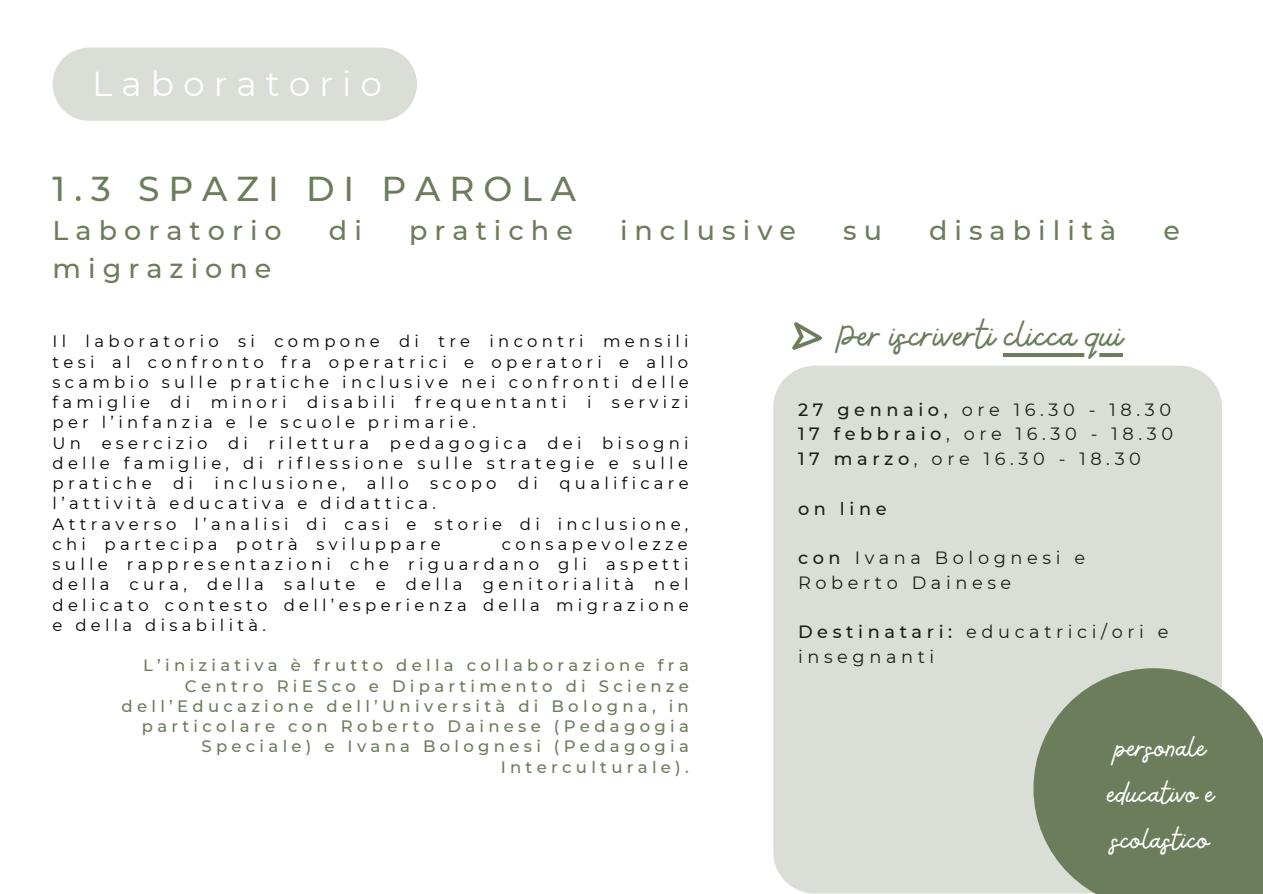
<style>
.page{position:relative;width:1263px;height:894px;background:#fff}
.page>*{position:absolute;margin:0;border:0;box-sizing:border-box;transform-origin:0 0}
.t1{font:42px "Bellaboo";color:#6b7d5b}
.t2{font:500 34.5px "Montserrat";letter-spacing:.26em;color:#6b7d5b}
.t3{font:34.5px "Montserrat";letter-spacing:.26em;color:#fff}
.t4{font:33px/46px "Bellaboo";color:#fff}
.t5{font:500 27px "Montserrat";letter-spacing:.26em;color:#6b7d5b}
.t6{font:17.7px/24.8px "Montserrat";letter-spacing:.26em;color:#000}
.t7{font:500 17.7px "Montserrat";letter-spacing:.26em;color:#000}
.t8{font:16.5px/20.2px "Montserrat";letter-spacing:.26em;color:#000}
.t9{font:500 16.5px/20.2px "Montserrat";letter-spacing:.26em;color:#6b7d5b;text-align:right}
.s1{font-weight:500}
</style>
<div class="page">
<svg style="left:1222px;top:689px;width:41px;height:204px;background:#7a8a6b"></svg>
<hr style="left:1004px;top:353px;width:119px;height:3px;background:#6b7d5b">
<div style="left:53px;top:48px;width:364px;height:73px;background:#daded6"></div>
<svg style="left:773px;top:365px;width:449px;height:528px;background:#c8cfc3"></svg>
<svg style="left:792px;top:322px;width:30px;height:28px"></svg>
<h2 class="t3" style="left:92px;top:63px;width:291px">Laboratorio</h2>
<h2 class="t2" style="left:53px;top:168px;width:525px">1.3 SPAZI DI PAROLA</h2>
<h3 class="t5" style="left:53px;top:214px;width:231px">Laboratorio</h3>
<h3 class="t5" style="left:329px;top:214px;width:34px">d i</h3>
<h3 class="t5" style="left:409px;top:214px;width:165px">pratiche</h3>
<h3 class="t5" style="left:620px;top:214px;width:177px">inclusive</h3>
<h3 class="t5" style="left:843px;top:214px;width:40px">s u</h3>
<h3 class="t5" style="left:929px;top:214px;width:189px">disabilità</h3>
<h3 class="t5" style="left:1163px;top:214px;width:18px">e</h3>
<h3 class="t5" style="left:53px;top:251px;width:220px">migrazione</h3>
<p class="t8" style="left:53px;top:331px;width:638px">Il laboratorio si compone di tre incontri mensili tesi al confronto fra operatrici e operatori e allo scambio sulle pratiche inclusive nei confronti delle famiglie di minori disabili frequentanti i servizi per l’infanzia e le scuole primarie.<br>Un esercizio di rilettura pedagogica dei bisogni delle famiglie, di riflessione sulle strategie e sulle pratiche</p>
<p class="t8" style="left:173px;top:473px;width:21px">d i</p>
<p class="t8" style="left:215px;top:473px;width:132px">inclusione,</p>
<p class="t8" style="left:367px;top:473px;width:43px">allo</p>
<p class="t8" style="left:430px;top:473px;width:68px">scopo</p>
<p class="t8" style="left:518px;top:473px;width:21px">d i</p>
<p class="t8" style="left:559px;top:473px;width:131px">qualificare</p>
<p class="t8" style="left:53px;top:493px;width:637px">l’attività educativa e didattica.<br>Attraverso l’analisi di casi e storie di inclusione, chi partecipa potrà sviluppare</p>
<p class="t8" style="left:53px;top:533px;width:638px;text-align:justify;text-indent:449px">consapevolezze sulle rappresentazioni che riguardano gli aspetti della cura, della salute e della genitorialità nel delicato contesto dell’esperienza della migrazione e della disabilità.</p>
<p class="t9" style="left:122px;top:655px;width:569px">L’iniziativa è frutto della collaborazione fra Centro RiESco e Dipartimento di Scienze dell’Educazione dell’Università di Bologna, in particolare con Roberto Dainese (Pedagogia Speciale) e Ivana Bolognesi (Pedagogia Interculturale).</p>
<h1 class="t1" style="left:838px;top:309px;width:286px">Per iscriverti clicca qui</h1>
<p class="t6" style="left:798px;top:397px;width:377px;text-align:justify"><span class="s1">27 gennaio,</span> ore 16.30 - 18.30<br><span class="s1">17 febbraio</span>, ore 16.30 - 18.30<br><span class="s1">17 marzo</span>, ore 16.30 - 18.30</p>
<p class="t7" style="left:798px;top:497px;width:90px">on line</p>
<p class="t6" style="left:798px;top:545px;width:289px"><span class="s1">con</span> Ivana Bolognesi e<br>Roberto Dainese</p>
<p class="t6" style="left:798px;top:619px;width:372px"><span class="s1">Destinatari:</span> educatrici/ori e insegnanti</p>
<h3 class="t4" style="left:1106px;top:725px;width:109px">personale educativo e scolastico</h3>
</div>
